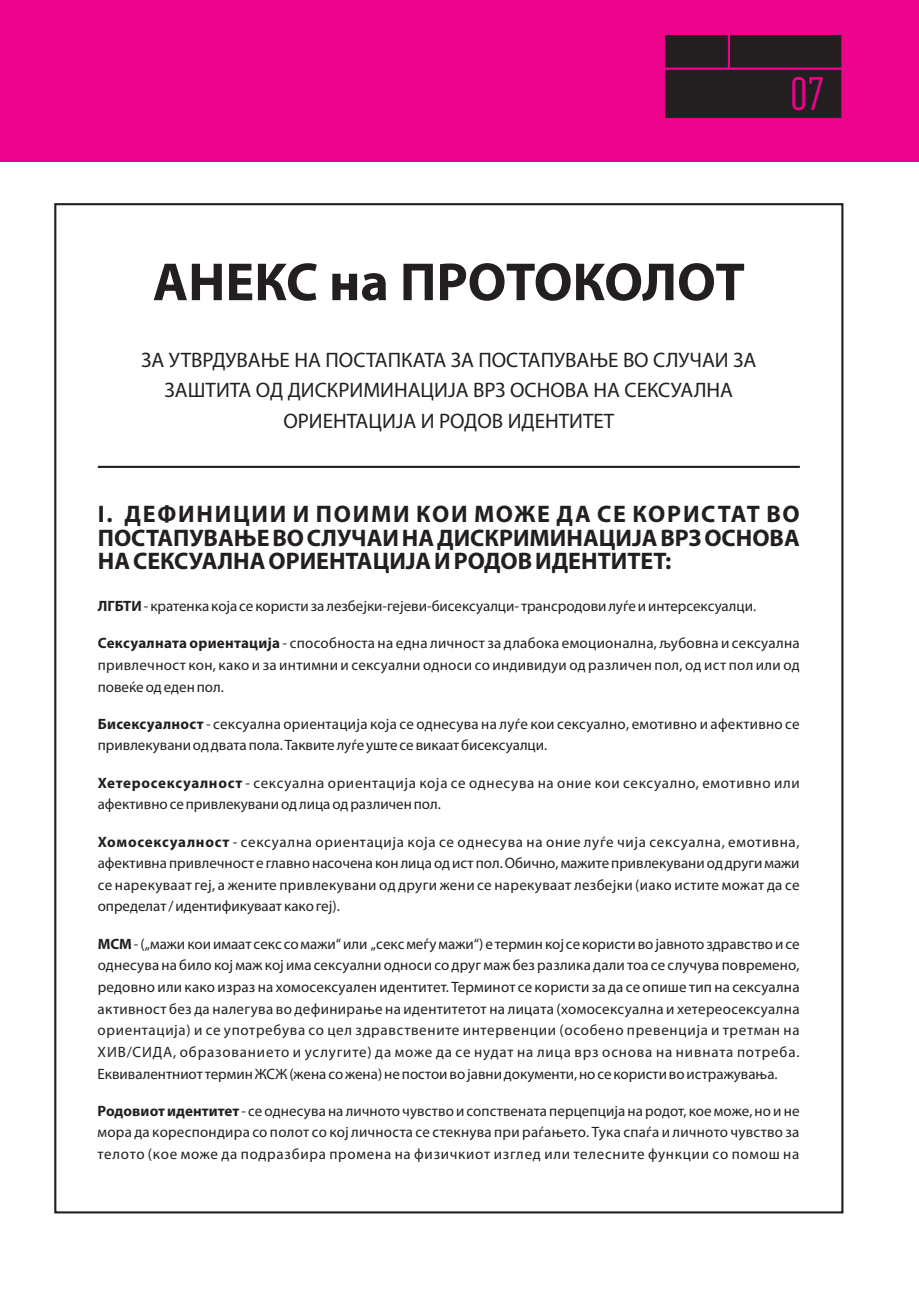
<style>
.page{position:relative;width:919px;height:1289px;background:#fff}
.page>*{position:absolute;margin:0;border:0;box-sizing:border-box;transform-origin:0 0}
.t1{font:700 54px "Myriad Pro";color:#231f20}
.t2{font:300 47.4px "PF Din Text Comp Pro";color:#ed028c}
.t3{font:700 24px/23.9px "Myriad Pro";color:#231f20;text-align:justify}
.t4{font:21px/30.3px "Myriad Pro";color:#231f20;text-align:center}
.t5{font:15px/21.6px "Myriad Pro";letter-spacing:.005em;color:#231f20;text-align:justify}
.t6{font:15px/21.6px "Myriad Pro";letter-spacing:.04em;color:#231f20}
.s1{font-weight:700}
</style>
<div class="page">
<div style="left:0;top:0;width:918px;height:162px;background:#ed028c"></div>
<svg style="left:665px;top:35px;width:177px;height:83px;background:#2a1d24"></svg>
<hr style="left:98px;top:466px;width:701px;height:2px;background:#231f20">
<h2 class="t2" style="left:790px;top:75px;width:36px">07</h2>
<h1 class="t1" style="left:153px;top:260px;width:593px">АНЕКС на ПРОТОКОЛОТ</h1>
<h3 class="t4" style="left:141px;top:347px;width:616px">ЗА УТВРДУВАЊЕ НА ПОСТАПКАТА ЗА ПОСТАПУВАЊЕ ВО СЛУЧАИ ЗА<br>ЗАШТИТА ОД ДИСКРИМИНАЦИЈА ВРЗ ОСНОВА НА СЕКСУАЛНА<br>ОРИЕНТАЦИЈА И РОДОВ ИДЕНТИТЕТ</h3>
<h3 class="t3" style="left:98px;top:504px;width:703px">I. ДЕФИНИЦИИ И ПОИМИ КОИ МОЖЕ ДА СЕ КОРИСТАТ ВО ПОСТАПУВАЊЕ ВО СЛУЧАИ НА ДИСКРИМИНАЦИЈА ВРЗ ОСНОВА НА СЕКСУАЛНА ОРИЕНТАЦИЈА И РОДОВ ИДЕНТИТЕТ:</h3>
<p class="t5" style="left:98px;top:596px;width:660px"><span class="s1">ЛГБТИ</span>- кратенка која се користи за лезбејки-гејеви-бисексуалци- трансродови луѓе и интерсексуалци.</p>
<p class="t5" style="left:98px;top:633px;width:703px"><span class="s1">Сексуалната ориентација</span> - способноста на една личност за длабока емоционална, љубовна и сексуална привлечност кон, како и за интимни и сексуални односи со индивидуи од различен пол, од ист пол или од повеќе од еден пол.</p>
<p class="t5" style="left:98px;top:714px;width:703px"><span class="s1">Бисексуалност</span> - сексуална ориентација која се однесува на луѓе кои сексуално, емотивно и афективно се привлекувани од двата пола. Таквите луѓе уште се викаат бисексуалци.</p>
<p class="t6" style="left:98px;top:773px;width:703px"><span class="s1">Хетеросексуалност</span> - сексуална ориентација која се однесува на оние кои сексуално, емотивно или афективно се привлекувани од лица од различен пол.</p>
<p class="t5" style="left:98px;top:832px;width:703px"><span class="s1">Хомосексуалност</span> - сексуална ориентација која се однесува на оние луѓе чија сексуална, емотивна, афективна привлечност е главно насочена кон лица од ист пол. Обично, мажите привлекувани од други мажи се нарекуваат геј, а жените привлекувани од други жени се нарекуваат лезбејки (иако истите можат да се определат / идентификуваат како геј).</p>
<p class="t5" style="left:98px;top:934px;width:703px"><span class="s1">МСМ</span>- („мажи кои имаат секс со мажи“ или „секс меѓу мажи“) е термин кој се користи во јавното здравство и се однесува на било којмажкој има сексуални односи со другмажбез разлика дали тоа се случува повремено, редовно или како израз на хомосексуален идентитет. Терминот се користи за да се опише тип на сексуална активност без да налегува во дефинирање на идентитетот на лицата (хомосексуална и хетереосексуална ориентација) и се употребува со цел здравствените интервенции (особено превенција и третман на ХИВ/СИДА, образованието и услугите) да може да се нудат на лица врз основа на нивната потреба.<br>Еквивалентниот термин ЖСЖ (жена со жена) не постои во јавни документи, но се користи во истражувања.</p>
<p class="t5" style="left:97px;top:1101px;width:703px"><span class="s1">Родовиотидентитет</span> - се однесува на личното чувство и сопствената перцепција народот, коеможе, но и не мора да кореспондира со полот со кој личноста се стекнува при раѓањето. Тука спаѓа и личното чувство за телото (кое може да подразбира промена на физичкиот изглед или телесните функции со помош на</p>
</div>
